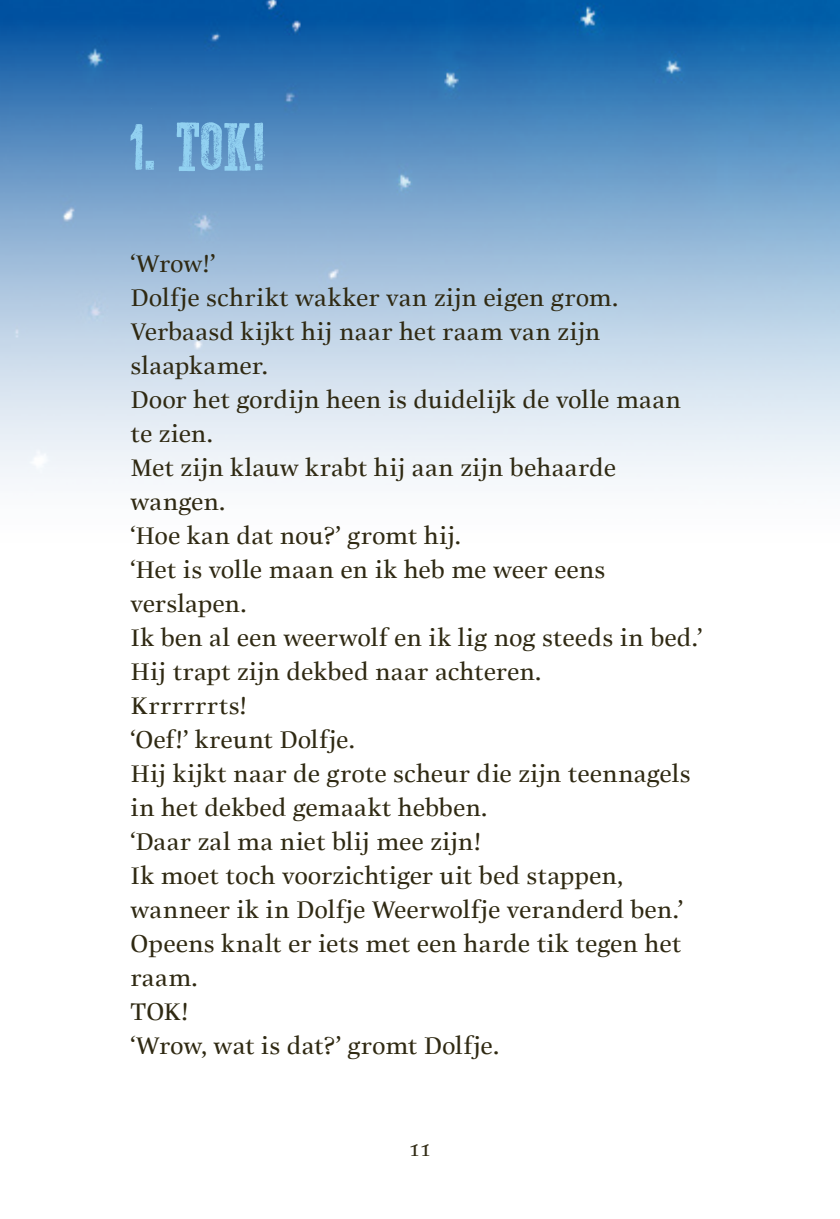
<style>
.page{position:relative;width:840px;height:1219px;background:#fff}
.page>*{position:absolute;margin:0;border:0;box-sizing:border-box;transform-origin:0 0}
.Platte_tekst{font:68px "Go 2 Old Western";color:#92d1f1}
.Platte_tekst-2{font:500 25.6px/34px "Really LT Com";color:#2f2912}
.t1{font:500 22px "Really LT Com";color:#2f2912;scale:.9 1}
</style>
<div class="page">
<img style="left:0;top:0;width:839px;height:479px">
<img style="left:0;top:191px;width:18px;height:288px">
<p class="Platte_tekst" style="left:130px;top:108px;width:140px">1. TOK!</p>
<p class="Platte_tekst-2" style="left:130px;top:246px;width:86px">‘Wrow!’</p>
<p class="Platte_tekst-2" style="left:130px;top:280px;width:489px">Dolfje schrikt wakker van zijn eigen grom.</p>
<p class="Platte_tekst-2" style="left:130px;top:314px;width:471px">Verbaasd kijkt hij naar het raam van zijn slaapkamer.</p>
<p class="Platte_tekst-2" style="left:130px;top:382px;width:552px">Door het gordijn heen is duidelijk de volle maan te zien.</p>
<p class="Platte_tekst-2" style="left:130px;top:450px;width:487px">Met zijn klauw krabt hij aan zijn behaarde wangen.</p>
<p class="Platte_tekst-2" style="left:130px;top:518px;width:332px">‘Hoe kan dat nou?’ gromt hij.</p>
<p class="Platte_tekst-2" style="left:130px;top:552px;width:476px">‘Het is volle maan en ik heb me weer eens verslapen.</p>
<p class="Platte_tekst-2" style="left:130px;top:620px;width:573px">Ik ben al een weerwolf en ik lig nog steeds in bed.’</p>
<p class="Platte_tekst-2" style="left:130px;top:654px;width:412px">Hij trapt zijn dekbed naar achteren.</p>
<p class="Platte_tekst-2" style="left:130px;top:688px;width:118px">Krrrrrrts!</p>
<p class="Platte_tekst-2" style="left:130px;top:722px;width:226px">‘Oef!’ kreunt Dolfje.</p>
<p class="Platte_tekst-2" style="left:130px;top:756px;width:561px">Hij kijkt naar de grote scheur die zijn teennagels in het dekbed gemaakt hebben.</p>
<p class="Platte_tekst-2" style="left:130px;top:824px;width:352px">‘Daar zal ma niet blij mee zijn!</p>
<p class="Platte_tekst-2" style="left:130px;top:858px;width:554px">Ik moet toch voorzichtiger uit bed stappen, wanneer ik in Dolfje Weerwolfje veranderd ben.’</p>
<p class="Platte_tekst-2" style="left:130px;top:926px;width:552px">Opeens knalt er iets met een harde tik tegen het raam.</p>
<p class="Platte_tekst-2" style="left:130px;top:994px;width:60px">TOK!</p>
<p class="Platte_tekst-2" style="left:130px;top:1028px;width:370px">‘Wrow, wat is dat?’ gromt Dolfje.</p>
<p class="t1" style="left:409px;top:1137px;width:26px">11</p>
</div>
